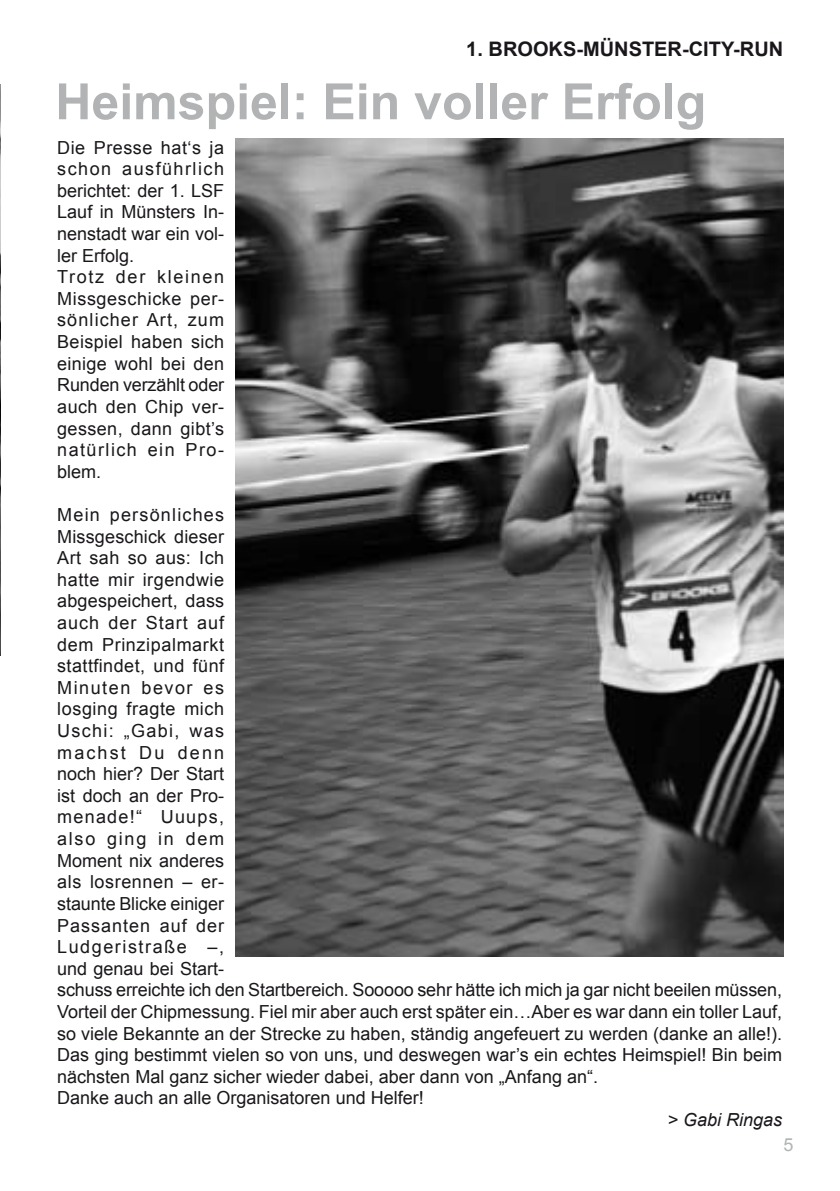
<style>
.page{position:relative;width:840px;height:1191px;background:#fff}
.page>*{position:absolute;margin:0;border:0;box-sizing:border-box;transform-origin:0 0}
.t1{font:700 50px "Arial";color:#b1b3b4}
.t2{font:700 20px "Arial";color:#1a171b}
.t3{font:18px/21.6px "Arial";color:#1a171b}
.t4{font:18px/21.6px "Arial";letter-spacing:.02em;color:#1a171b}
.t5{font:italic 18px "Arial";color:#1a171b}
.t6{font:18px "Arial";color:#b1b3b4}
</style>
<div class="page">
<img style="left:0;top:85px;width:1px;height:571px">
<img style="left:235px;top:139px;width:547px;height:817px">
<p class="t2" style="left:466px;top:36px;width:318px">1. BROOKS-MÜNSTER-CITY-RUN</p>
<h1 class="t1" style="left:55px;top:69px;width:652px">Heimspiel: Ein voller Erfolg</h1>
<p class="t4" style="left:57px;top:137px;width:168px">Die Presse hat‘s ja schon ausführlich berichtet: der 1. LSF<br>Lauf in Münsters In&shy;nenstadt war ein vol&shy;ler Erfolg.<br>Trotz der kleinen<br>Missgeschicke per&shy;sönlicher Art, zum<br>Beispiel haben sich einige wohl bei den<br>Runden verzählt oder auch den Chip ver&shy;gessen, dann gibt’s natürlich ein Pro&shy;blem.</p>
<p class="t3" style="left:57px;top:504px;width:726px">Mein persönliches<br>Missgeschick dieser<br>Art sah so aus: Ich<br>hatte mir irgendwie<br>abgespeichert, dass<br>auch der Start auf<br>dem Prinzipalmarkt<br>stattfindet, und fünf<br>Minuten bevor es<br>losging fragte mich<br>Uschi: „Gabi, was<br>machst Du denn<br>noch hier? Der Start<br>ist doch an der Pro-<br>menade!“ Uuups,<br>also ging in dem<br>Moment nix anderes<br>als losrennen – er-<br>staunte Blicke einiger<br>Passanten auf der<br>Ludgeristraße –,<br>und genau bei Start-<br>schuss erreichte ich den Startbereich. Sooooo sehr hätte ich mich ja gar nicht beeilen müssen,<br>Vorteil der Chipmessung. Fiel mir aber auch erst später ein…Aber es war dann ein toller Lauf, so viele Bekannte an der Strecke zu haben, ständig angefeuert zu werden (danke an alle!).<br>Das ging bestimmt vielen so von uns, und deswegen war’s ein echtes Heimspiel! Bin beim nächsten Mal ganz sicher wieder dabei, aber dann von „Anfang an“.<br>Danke auch an alle Organisatoren und Helfer!</p>
<p class="t5" style="left:667px;top:1108px;width:116px">&gt; Gabi Ringas</p>
<p class="t6" style="left:783px;top:1133px;width:12px">5</p>
</div>
